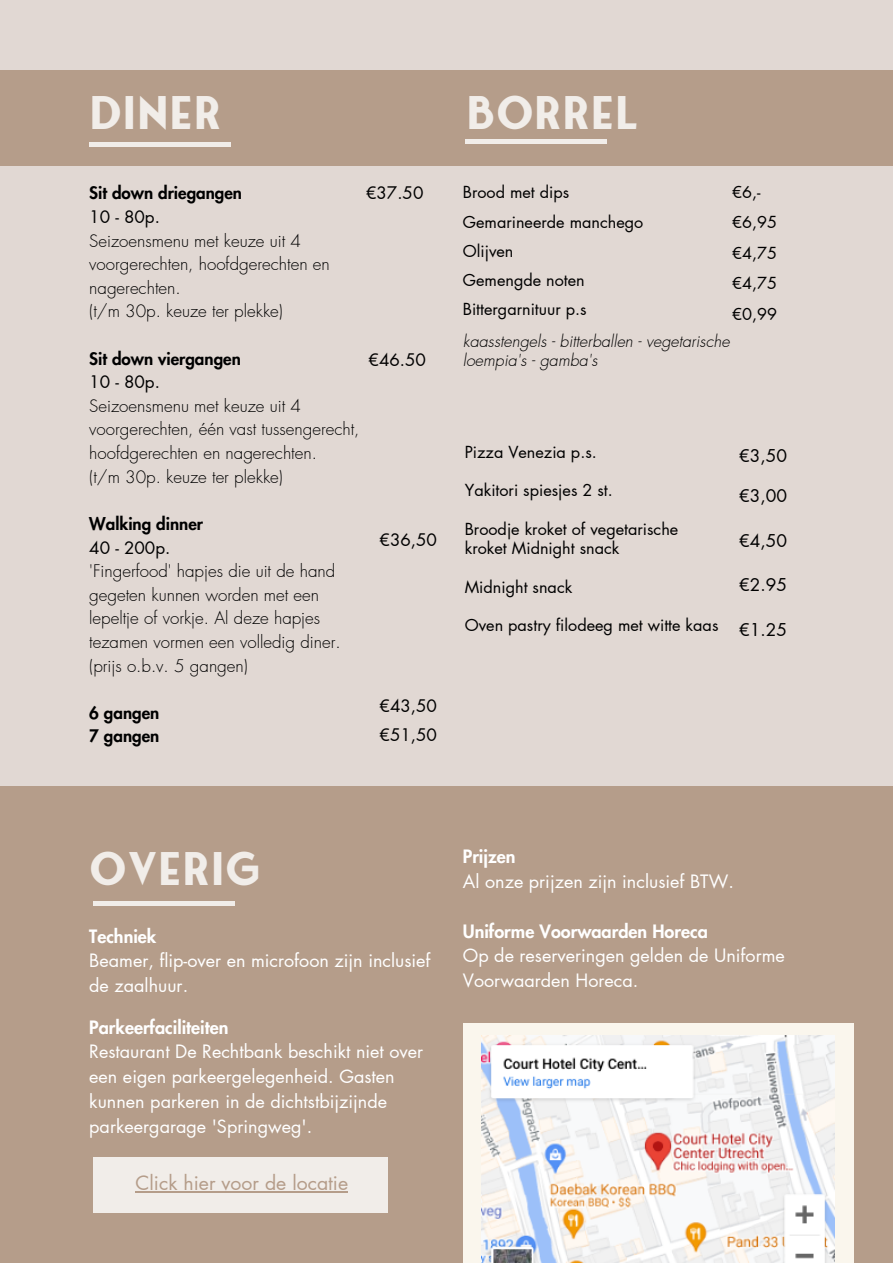
<style>
.page{position:relative;width:893px;height:1264px;background:#fff}
.page>*{position:absolute;margin:0;border:0;box-sizing:border-box;transform-origin:0 0}
.t1{font:700 45px "Fonseca";color:#f1ede9}
.t2{font:19.5px "Futura LT Pro";color:#b59d8a}
.t3{font:18px/24.8px "Futura LT Pro";color:#fff}
.t4{font:800 18px "Futura LT Pro";color:#fff}
.t5{font:17.25px "Futura LT Pro";color:#000}
.t6{font:300 16.95px/23.5px "Futura LT Pro";color:#000}
.t7{font:800 16.95px "Futura LT Pro";color:#000}
.t8{font:16.95px "Futura LT Pro";color:#000}
.t9{font:16.2px "Futura LT Pro";color:#000}
.t10{font:italic 300 16.2px/19px "Futura LT Pro";color:#000}
</style>
<div class="page">
<div style="left:0;top:0;width:892px;height:1262px;background:#e1d8d3"></div>
<div style="left:0;top:70px;width:892px;height:95px;background:#b59d8a"></div>
<div style="left:89px;top:142px;width:142px;height:5px;background:#f1ede9"></div>
<hr style="left:464px;top:140px;width:142px;height:4px;background:#f1ede9">
<div style="left:0;top:786px;width:892px;height:476px;background:#b59d8a"></div>
<hr style="left:93px;top:901px;width:141px;height:4px;background:#f1ede9">
<div style="left:93px;top:1157px;width:294px;height:55px;background:#f1ede9"></div>
<hr style="left:136px;top:1190px;width:212px;height:2px;background:#b59d8a">
<div style="left:463px;top:1023px;width:390px;height:239px;background:#faf6ed"></div>
<img style="left:482px;top:1035px;width:352px;height:227px">
<p class="t1" style="left:89px;top:95px;width:134px">DINER</p>
<p class="t1" style="left:466px;top:95px;width:174px">BORREL</p>
<p class="t7" style="left:89px;top:185px;width:154px">Sit down driegangen</p>
<p class="t8" style="left:89px;top:209px;width:72px">10 - 80p.</p>
<p class="t6" style="left:89px;top:229px;width:242px">Seizoensmenu met keuze uit 4 voorgerechten, hoofdgerechten en nagerechten.</p>
<p class="t6" style="left:89px;top:300px;width:195px">(t/m 30p. keuze ter plekke)</p>
<p class="t7" style="left:89px;top:350px;width:153px">Sit down viergangen</p>
<p class="t8" style="left:89px;top:374px;width:72px">10 - 80p.</p>
<p class="t6" style="left:89px;top:394px;width:272px">Seizoensmenu met keuze uit 4 voorgerechten, één vast tussengerecht, hoofdgerechten en nagerechten.</p>
<p class="t6" style="left:89px;top:465px;width:195px">(t/m 30p. keuze ter plekke)</p>
<p class="t7" style="left:89px;top:516px;width:115px">Walking dinner</p>
<p class="t8" style="left:89px;top:539px;width:83px">40 - 200p.</p>
<p class="t6" style="left:89px;top:560px;width:253px">'Fingerfood' hapjes die uit de hand gegeten kunnen worden met een lepeltje of vorkje. Al deze hapjes tezamen vormen een volledig diner. (prijs o.b.v. 5 gangen)</p>
<p class="t7" style="left:89px;top:705px;width:72px">6 gangen</p>
<p class="t7" style="left:89px;top:728px;width:72px">7 gangen</p>
<p class="t8" style="left:366px;top:185px;width:59px">€37.50</p>
<p class="t8" style="left:368px;top:352px;width:59px">€46.50</p>
<p class="t8" style="left:379px;top:532px;width:59px">€36,50</p>
<p class="t8" style="left:379px;top:698px;width:59px">€43,50</p>
<p class="t8" style="left:379px;top:727px;width:59px">€51,50</p>
<p class="t9" style="left:463px;top:185px;width:108px">Brood met dips</p>
<p class="t9" style="left:463px;top:214px;width:182px">Gemarineerde manchego</p>
<p class="t9" style="left:463px;top:243px;width:52px">Olijven</p>
<p class="t9" style="left:463px;top:273px;width:123px">Gemengde noten</p>
<p class="t9" style="left:463px;top:302px;width:125px">Bittergarnituur p.s</p>
<p class="t10" style="left:463px;top:332px;width:268px">kaasstengels - bitterballen - vegetarische loempia's - gamba's</p>
<p class="t9" style="left:732px;top:185px;width:30px">€6,-</p>
<p class="t9" style="left:732px;top:215px;width:46px">€6,95</p>
<p class="t9" style="left:732px;top:245px;width:46px">€4,75</p>
<p class="t9" style="left:732px;top:276px;width:46px">€4,75</p>
<p class="t9" style="left:732px;top:306px;width:46px">€0,99</p>
<p class="t9" style="left:464px;top:444px;width:134px">Pizza Venezia p.s.</p>
<p class="t9" style="left:464px;top:483px;width:150px">Yakitori spiesjes 2 st.</p>
<p class="t9" style="left:464px;top:521px;width:215px">Broodje kroket of vegetarische</p>
<p class="t9" style="left:464px;top:541px;width:156px">kroket Midnight snack</p>
<p class="t9" style="left:464px;top:579px;width:109px">Midnight snack</p>
<p class="t9" style="left:464px;top:618px;width:255px">Oven pastry filodeeg met witte kaas</p>
<p class="t5" style="left:739px;top:448px;width:49px">€3,50</p>
<p class="t5" style="left:739px;top:488px;width:49px">€3,00</p>
<p class="t5" style="left:739px;top:532px;width:49px">€4,50</p>
<p class="t5" style="left:739px;top:577px;width:49px">€2.95</p>
<p class="t5" style="left:739px;top:621px;width:49px">€1.25</p>
<p class="t1" style="left:89px;top:851px;width:174px">OVERIG</p>
<p class="t4" style="left:463px;top:848px;width:54px">Prijzen</p>
<p class="t3" style="left:463px;top:870px;width:272px">Al onze prijzen zijn inclusief BTW.</p>
<p class="t4" style="left:463px;top:922px;width:246px">Uniforme Voorwaarden Horeca</p>
<p class="t3" style="left:463px;top:944px;width:323px">Op de reserveringen gelden de Uniforme<br>Voorwaarden Horeca.</p>
<p class="t4" style="left:89px;top:927px;width:69px">Techniek</p>
<p class="t3" style="left:89px;top:949px;width:343px">Beamer, flip-over en microfoon zijn inclusief de zaalhuur.</p>
<p class="t4" style="left:89px;top:1018px;width:141px">Parkeerfaciliteiten</p>
<p class="t3" style="left:89px;top:1040px;width:335px">Restaurant De Rechtbank beschikt niet over een eigen parkeergelegenheid. Gasten kunnen parkeren in de dichtstbijzijnde parkeergarage 'Springweg'.</p>
<p class="t2" style="left:136px;top:1173px;width:214px">Click hier voor de locatie</p>
</div>
